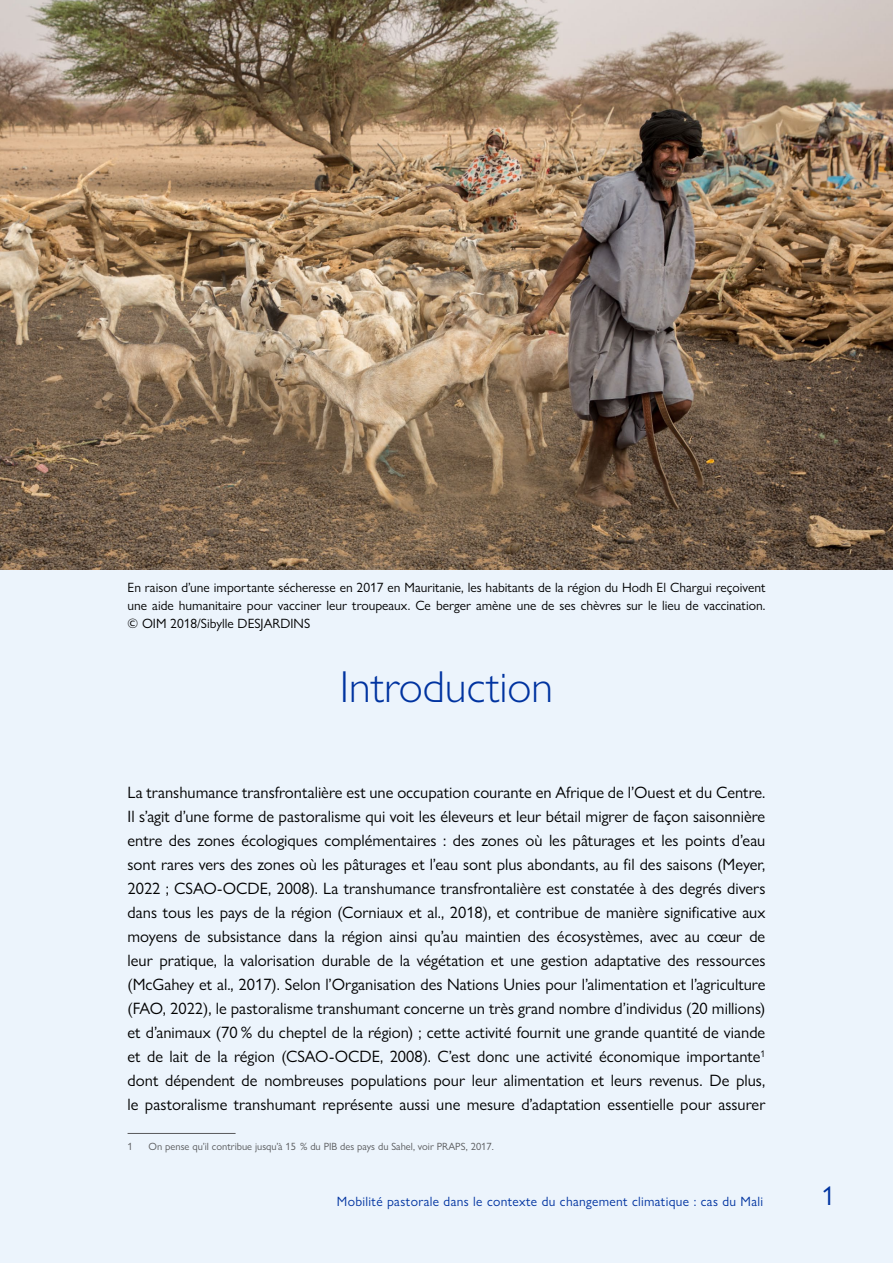
<style>
.page{position:relative;width:893px;height:1263px;background:#fff}
.page>*{position:absolute;margin:0;border:0;box-sizing:border-box;transform-origin:0 0}
.t1{font:300 45px "Gill Sans Nova";letter-spacing:-.005em;color:#0033a0}
.t2{font:27px "Gill Sans Nova";color:#0033a0}
.t3{font:16.5px/24px "Gill Sans Nova";color:#000;text-align:justify}
.t4{font:13.5px/18px "Gill Sans Nova";color:#000;text-align:justify}
.t5{font:13.5px "Gill Sans Nova";letter-spacing:.025em;color:#0033a0}
.t6{font:10.5px "Gill Sans Nova";color:#58595b}
</style>
<div class="page">
<div style="left:0;top:568px;width:893px;height:695px;background:#ecf4fc"></div>
<img style="left:0;top:0;width:893px;height:569px">
<hr style="left:128px;top:1133px;width:108px;height:1px;background:#58595b">
<p class="t4" style="left:128px;top:578px;width:639px">En raison d’une importante sécheresse en 2017 en Mauritanie, les habitants de la région du Hodh El Chargui reçoivent une aide humanitaire pour vacciner leur troupeaux. Ce berger amène une de ses chèvres sur le lieu de vaccination. © OIM 2018/Sibylle DESJARDINS</p>
<h1 class="t1" style="left:340px;top:659px;width:215px">Introduction</h1>
<p class="t3" style="left:128px;top:780px;width:639px">La transhumance transfrontalière est une occupation courante en Afrique de l’Ouest et du Centre.<br>Il s’agit d’une forme de pastoralisme qui voit les éleveurs et leur bétail migrer de façon saisonnière entre des zones écologiques complémentaires : des zones où les pâturages et les points d’eau sont rares vers des zones où les pâturages et l’eau sont plus abondants, au fil des saisons (Meyer, 2022 ; CSAO-OCDE, 2008). La transhumance transfrontalière est constatée à des degrés divers dans tous les pays de la région (Corniaux et al., 2018), et contribue de manière significative aux moyens de subsistance dans la région ainsi qu’au maintien des écosystèmes, avec au cœur de leur pratique, la valorisation durable de la végétation et une gestion adaptative des ressources (McGahey et al., 2017). Selon l’Organisation des Nations Unies pour l’alimentation et l’agriculture (FAO, 2022), le pastoralisme transhumant concerne un très grand nombre d’individus (20 millions) et d’animaux (70 % du cheptel de la région) ; cette activité fournit une grande quantité de viande et de lait de la région (CSAO-OCDE, 2008). C’est donc une activité économique importante<sup>1 </sup>dont dépendent de nombreuses populations pour leur alimentation et leurs revenus. De plus, le pastoralisme transhumant représente aussi une mesure d’adaptation essentielle pour assurer</p>
<p class="t6" style="left:128px;top:1140px;width:7px">1</p>
<p class="t6" style="left:149px;top:1140px;width:347px">On pense qu’il contribue jusqu’à 15 % du PIB des pays du Sahel, voir PRAPS, 2017.</p>
<p class="t5" style="left:337px;top:1193px;width:428px">Mobilité pastorale dans le contexte du changement climatique : cas du Mali</p>
<h2 class="t2" style="left:821px;top:1180px;width:15px">1</h2>
</div>
